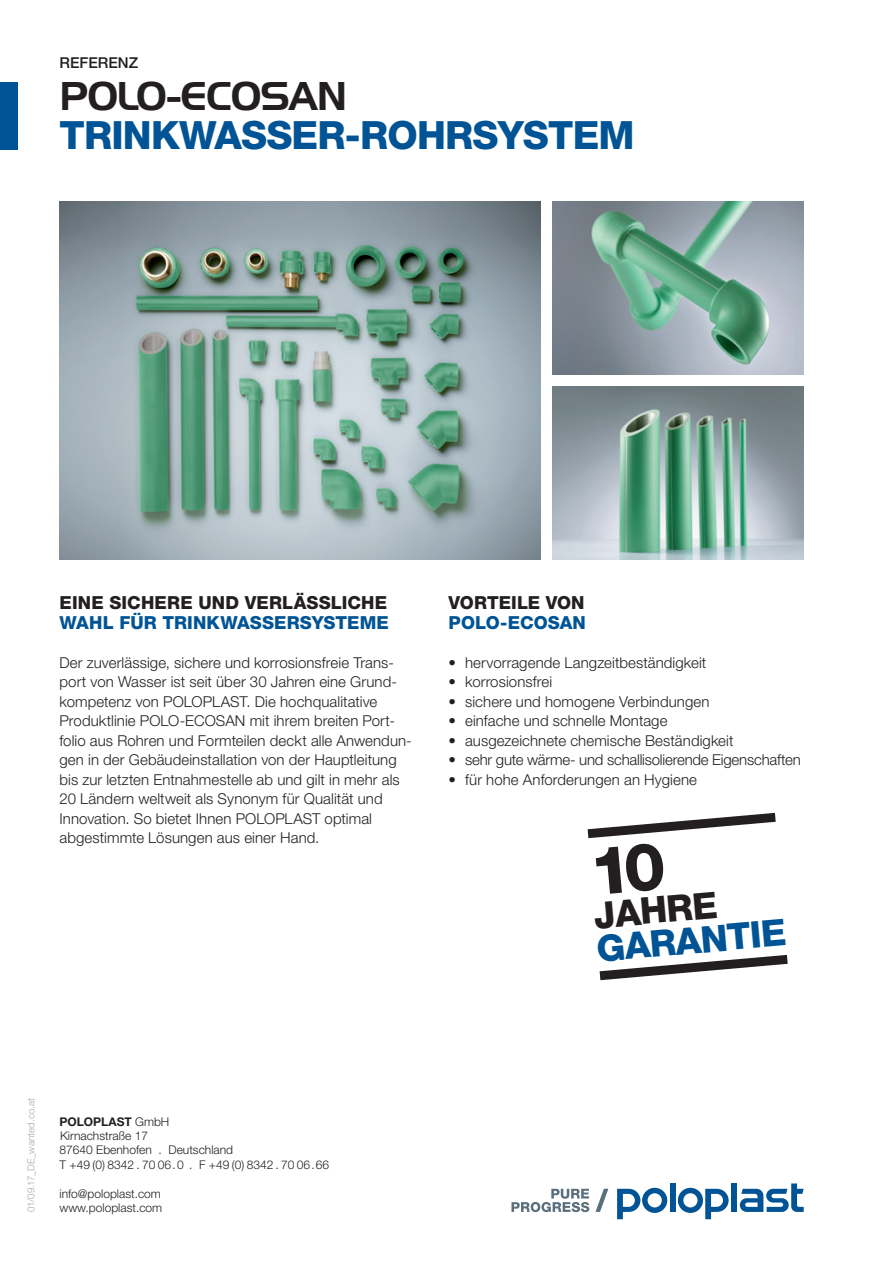
<style>
.page{position:relative;width:893px;height:1263px;background:#fff}
.page>*{position:absolute;margin:0;border:0;box-sizing:border-box;transform-origin:0 0}
.t1{font:800 39px "Helvetica Neue LT Pro";letter-spacing:-.02em;color:#005495}
.t2{font:39px "Handel Gothic BT";letter-spacing:-.02em;color:#231f20}
.t3{font:800 36.9px "Helvetica Neue LT Pro";color:#005495}
.t4{font:800 36.9px "Helvetica Neue LT Pro";color:#231f20}
.t5{font:800 18px "Helvetica Neue LT Pro";letter-spacing:.01em;color:#231f20}
.t6{font:800 18px "Helvetica Neue LT Pro";letter-spacing:.005em;color:#005495}
.t7{font:300 15px/19.5px "Helvetica Neue LT Pro";letter-spacing:.005em;color:#231f20}
.t8{font:300 15px "Helvetica Neue LT Pro";letter-spacing:-.015em;color:#231f20}
.t9{font:500 15px "Helvetica Neue LT Pro";color:#231f20}
.t10{font:300 12px/14.4px "Helvetica Neue LT Pro";color:#231f20}
.t11{font:300 9.75px "Helvetica Neue LT Pro";letter-spacing:.01em;color:#a8a9ad}
.s1{font-weight:700}
</style>
<div class="page">
<div style="left:0;top:82px;width:17px;height:67px;background:#005495"></div>
<div style="left:731px;top:1183px;width:6px;height:29px;background:#005495"></div>
<svg style="left:678px;top:1188px;width:51px;height:31px"></svg>
<div style="left:670px;top:1183px;width:5px;height:29px;background:#005495"></div>
<svg style="left:740px;top:1183px;width:64px;height:29px"></svg>
<svg style="left:617px;top:1188px;width:50px;height:31px"></svg>
<svg style="left:595px;top:1189px;width:13px;height:23px"></svg>
<svg style="left:511px;top:1189px;width:78px;height:23px"></svg>
<img style="left:553px;top:202px;width:251px;height:172px">
<img style="left:553px;top:387px;width:251px;height:172px">
<svg style="left:600px;top:955px;width:188px;height:25px"></svg>
<img style="left:60px;top:202px;width:480px;height:357px">
<svg style="left:588px;top:813px;width:188px;height:26px"></svg>
<p class="t9" style="left:60px;top:54px;width:80px">REFERENZ</p>
<h1 class="t2" style="left:60px;top:73px;width:289px">POLO-ECOSAN</h1>
<h1 class="t1" style="left:60px;top:112px;width:577px">TRINKWASSER-ROHRSYSTEM</h1>
<p class="t5" style="left:60px;top:592px;width:329px">EINE SICHERE UND VERLÄSSLICHE</p>
<p class="t6" style="left:60px;top:612px;width:331px">WAHL FÜR TRINKWASSERSYSTEME</p>
<p class="t7" style="left:60px;top:652px;width:354px">Der zuverlässige, sichere und korrosionsfreie Trans&shy;port von Wasser ist seit über 30 Jahren eine Grund&shy;kompetenz von POLOPLAST. Die hochqualitative Produktlinie POLO-ECOSAN mit ihrem breiten Port&shy;folio aus Rohren und Formteilen deckt alle Anwendun&shy;gen in der Gebäudeinstallation von der Hauptleitung bis zur letzten Entnahmestelle ab und gilt in mehr als 20 Ländern weltweit als Synonym für Qualität und Innovation. So bietet Ihnen POLOPLAST optimal abgestimmte Lösungen aus einer Hand.</p>
<p class="t5" style="left:449px;top:592px;width:138px">VORTEILE VON</p>
<p class="t6" style="left:449px;top:612px;width:139px">POLO-ECOSAN</p>
<p class="t7" style="left:449px;top:652px;width:259px">• hervorragende Langzeitbeständigkeit</p>
<p class="t7" style="left:449px;top:672px;width:105px">• korrosionsfrei</p>
<p class="t7" style="left:449px;top:691px;width:262px">• sichere und homogene Verbindungen</p>
<p class="t7" style="left:449px;top:711px;width:220px">• einfache und schnelle Montage</p>
<p class="t7" style="left:449px;top:730px;width:286px">• ausgezeichnete chemische Beständigkeit</p>
<p class="t8" style="left:449px;top:751px;width:354px">• sehr gute wärme- und schallisolierende Eigenschaften</p>
<p class="t7" style="left:449px;top:769px;width:250px">• für hohe Anforderungen an Hygiene</p>
<h2 class="t4" style="left:592px;top:893px;width:125px;rotate:-5deg">JAHRE</h2>
<h2 class="t3" style="left:595px;top:927px;width:191px;rotate:-5deg">GARANTIE</h2>
<p class="t11" style="left:25px;top:1212px;width:115px;rotate:-90deg">01/09.17_DE_wanted.co.at</p>
<p class="t10" style="left:60px;top:1114px;width:271px"><span class="s1">POLOPLAST</span> GmbH<br>Kirnachstraße 17<br>87640 Ebenhofen . Deutschland<br>T +49 (0) 8342 . 70 06.0 . F +49 (0) 8342 . 70 06.66</p>
<p class="t10" style="left:60px;top:1186px;width:104px">info@poloplast.com www.poloplast.com</p>
</div>
